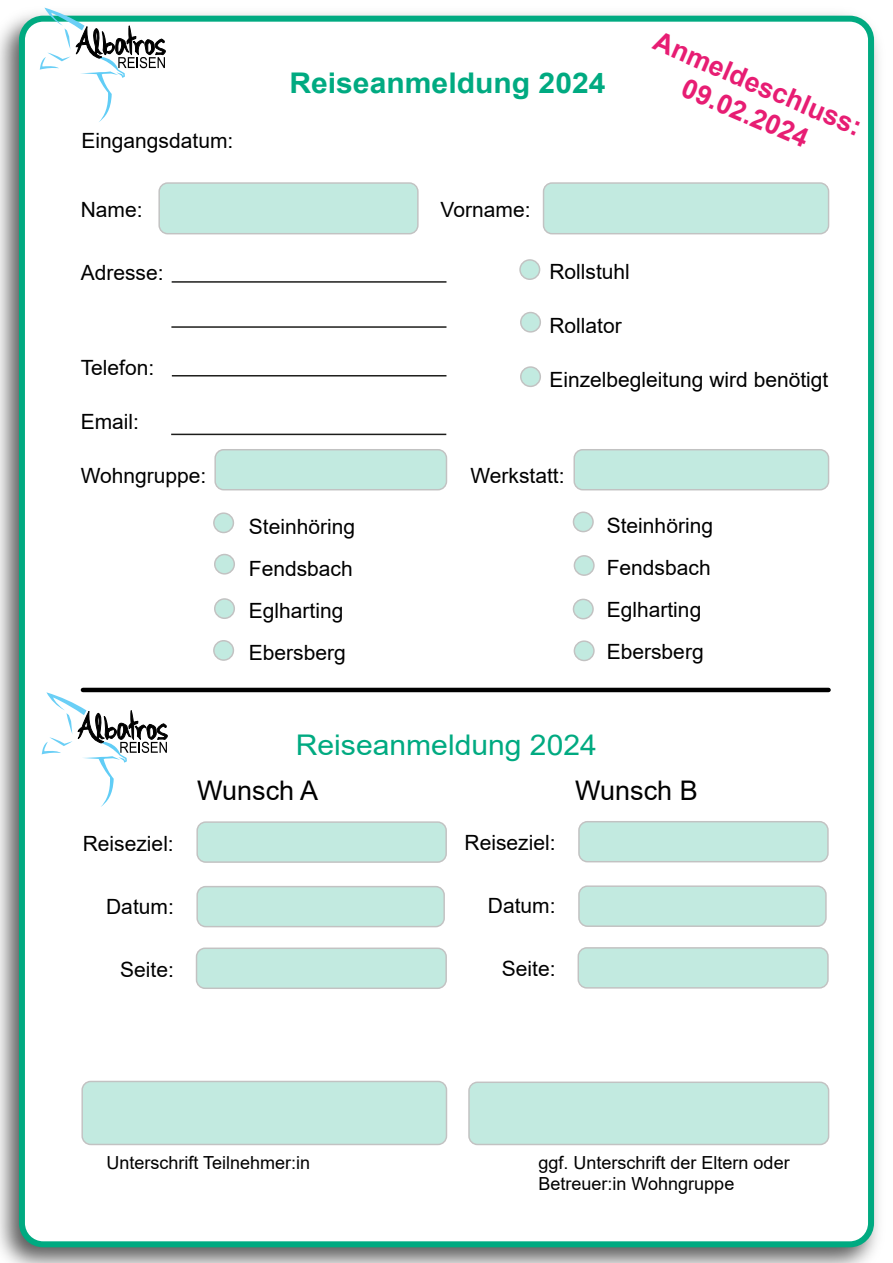
<style>
.page{position:relative;width:893px;height:1263px;background:#fff}
.page>*{position:absolute;margin:0;border:0;box-sizing:border-box;transform-origin:0 0}
.t1{font:700 28.5px "Arial";color:#00aa81;scale:1.06 1}
.t2{font:28.5px "Arial";color:#00aa81;scale:1.06 1}
.t3{font:700 27px/31.5px "Arial";color:#e71d73;text-align:center}
.t4{font:27px "Arial";color:#000}
.t5{font:21px/42px "Arial";color:#000}
.t6{font:18px/21px "Arial";color:#000}
</style>
<div class="page">
<img style="left:0;top:7px;width:879px;height:1256px">
<div style="left:22px;top:19px;width:849px;height:1225px;background:#fff;border-radius:21px"></div>
<div style="left:19px;top:16px;width:855px;height:1231px;border:6px solid #00aa81;border-radius:21px"></div>
<svg style="left:40px;top:8px;width:126px;height:114px"></svg>
<div style="left:159px;top:183px;width:259px;height:51px;background:#c2eae0;border-radius:9px"></div>
<div style="left:158px;top:182px;width:261px;height:52px;border:2px solid #000;border-radius:9px"></div>
<div style="left:543px;top:183px;width:285px;height:51px;background:#c2eae0;border-radius:9px"></div>
<div style="left:543px;top:182px;width:286px;height:52px;border:2px solid #000;border-radius:9px"></div>
<hr style="left:172px;top:281px;width:274px;height:2px;background:#1d1d1b">
<hr style="left:171px;top:326px;width:275px;height:2px;background:#1d1d1b">
<hr style="left:172px;top:375px;width:274px;height:1px;background:#1d1d1b">
<hr style="left:171px;top:434px;width:275px;height:1px;background:#1d1d1b">
<div style="left:520px;top:260px;width:20px;height:19px;background:#c2eae0;border-radius:50%"></div>
<div style="left:519px;top:259px;width:21px;height:21px;border:2px solid #000;border-radius:50%"></div>
<div style="left:521px;top:313px;width:19px;height:19px;background:#c2eae0;border-radius:50%"></div>
<div style="left:520px;top:312px;width:21px;height:21px;border:2px solid #000;border-radius:50%"></div>
<div style="left:521px;top:367px;width:19px;height:19px;background:#c2eae0;border-radius:50%"></div>
<div style="left:520px;top:366px;width:21px;height:21px;border:2px solid #000;border-radius:50%"></div>
<div style="left:215px;top:450px;width:231px;height:40px;background:#c2eae0;border-radius:9px"></div>
<div style="left:214px;top:449px;width:233px;height:41px;border:2px solid #000;border-radius:9px"></div>
<div style="left:574px;top:450px;width:254px;height:40px;background:#c2eae0;border-radius:9px"></div>
<div style="left:573px;top:449px;width:256px;height:41px;border:2px solid #000;border-radius:9px"></div>
<div style="left:214px;top:513px;width:19px;height:19px;background:#c2eae0;border-radius:50%"></div>
<div style="left:213px;top:512px;width:21px;height:21px;border:2px solid #000;border-radius:50%"></div>
<div style="left:215px;top:599px;width:19px;height:19px;background:#c2eae0;border-radius:50%"></div>
<div style="left:214px;top:598px;width:21px;height:21px;border:2px solid #000;border-radius:50%"></div>
<div style="left:214px;top:641px;width:19px;height:19px;background:#c2eae0;border-radius:50%"></div>
<div style="left:213px;top:640px;width:21px;height:21px;border:2px solid #000;border-radius:50%"></div>
<svg style="left:215px;top:554px;width:19px;height:20px"></svg>
<div style="left:214px;top:554px;width:21px;height:21px;border:2px solid #000;border-radius:50%"></div>
<svg style="left:573px;top:512px;width:20px;height:20px"></svg>
<div style="left:573px;top:511px;width:21px;height:21px;border:2px solid #000;border-radius:50%"></div>
<svg style="left:573px;top:599px;width:20px;height:20px"></svg>
<div style="left:573px;top:599px;width:21px;height:20px;border:2px solid #000;border-radius:50%"></div>
<div style="left:574px;top:641px;width:20px;height:19px;background:#c2eae0;border-radius:50%"></div>
<div style="left:574px;top:640px;width:21px;height:21px;border:2px solid #000;border-radius:50%"></div>
<svg style="left:574px;top:556px;width:20px;height:19px"></svg>
<div style="left:574px;top:555px;width:21px;height:21px;border:2px solid #000;border-radius:50%"></div>
<hr style="left:83px;top:688px;width:746px;height:4px;background:#000">
<div style="left:197px;top:822px;width:249px;height:40px;background:#c2eae0;border-radius:9px"></div>
<div style="left:196px;top:821px;width:251px;height:42px;border:2px solid #000;border-radius:9px"></div>
<div style="left:197px;top:886px;width:247px;height:41px;background:#c2eae0;border-radius:9px"></div>
<div style="left:196px;top:886px;width:249px;height:41px;border:2px solid #000;border-radius:9px"></div>
<div style="left:196px;top:948px;width:250px;height:40px;background:#c2eae0;border-radius:9px"></div>
<div style="left:196px;top:947px;width:251px;height:42px;border:2px solid #000;border-radius:9px"></div>
<div style="left:579px;top:822px;width:249px;height:40px;background:#c2eae0;border-radius:9px"></div>
<div style="left:578px;top:821px;width:251px;height:41px;border:2px solid #000;border-radius:9px"></div>
<div style="left:579px;top:886px;width:247px;height:40px;background:#c2eae0;border-radius:9px"></div>
<div style="left:578px;top:885px;width:249px;height:42px;border:2px solid #000;border-radius:9px"></div>
<div style="left:578px;top:948px;width:250px;height:40px;background:#c2eae0;border-radius:9px"></div>
<div style="left:577px;top:947px;width:252px;height:42px;border:2px solid #000;border-radius:9px"></div>
<div style="left:82px;top:1081px;width:364px;height:63px;background:#c2eae0;border-radius:9px"></div>
<div style="left:81px;top:1081px;width:366px;height:64px;border:2px solid #000;border-radius:9px"></div>
<div style="left:469px;top:1082px;width:360px;height:62px;background:#c2eae0;border-radius:9px"></div>
<div style="left:468px;top:1081px;width:361px;height:64px;border:2px solid #000;border-radius:9px"></div>
<svg style="left:42px;top:692px;width:126px;height:115px"></svg>
<p class="t5" style="left:82px;top:120px;width:153px">Eingangsdatum:</p>
<p class="t5" style="left:81px;top:189px;width:63px">Name:</p>
<h1 class="t1" style="left:289px;top:62px;width:300px">Reiseanmeldung 2024</h1>
<p class="t5" style="left:441px;top:189px;width:91px">Vorname:</p>
<p class="t3" style="left:661px;top:26px;width:225px;rotate:23deg">Anmeldeschluss:<br>09.02.2024</p>
<p class="t5" style="left:549px;top:250px;width:82px">Rollstuhl</p>
<p class="t5" style="left:549px;top:304px;width:74px">Rollator</p>
<p class="t5" style="left:549px;top:358px;width:280px">Einzelbegleitung wird benötigt</p>
<p class="t5" style="left:81px;top:252px;width:84px">Adresse:</p>
<p class="t5" style="left:81px;top:346px;width:75px">Telefon:</p>
<p class="t5" style="left:81px;top:400px;width:60px">Email:</p>
<p class="t5" style="left:81px;top:454px;width:127px">Wohngruppe:</p>
<p class="t5" style="left:470px;top:454px;width:96px">Werkstatt:</p>
<p class="t5" style="left:249px;top:505px;width:108px">Steinhöring<br>Fendsbach<br>Eglharting<br>Ebersberg</p>
<p class="t5" style="left:607px;top:505px;width:108px">Steinhöring<br>Fendsbach<br>Eglharting<br>Ebersberg</p>
<h1 class="t2" style="left:296px;top:725px;width:286px">Reiseanmeldung 2024</h1>
<p class="t4" style="left:197px;top:772px;width:123px">Wunsch A</p>
<p class="t4" style="left:575px;top:772px;width:124px">Wunsch B</p>
<p class="t5" style="left:83px;top:822px;width:93px">Reiseziel:</p>
<p class="t5" style="left:465px;top:822px;width:93px">Reiseziel:</p>
<p class="t5" style="left:106px;top:885px;width:69px">Datum:</p>
<p class="t5" style="left:488px;top:885px;width:69px">Datum:</p>
<p class="t5" style="left:120px;top:948px;width:55px">Seite:</p>
<p class="t5" style="left:502px;top:948px;width:55px">Seite:</p>
<p class="t6" style="left:106px;top:1152px;width:205px">Unterschrift Teilnehmer:in</p>
<p class="t6" style="left:538px;top:1152px;width:253px">ggf. Unterschrift der Eltern oder<br>Betreuer:in Wohngruppe</p>
</div>
